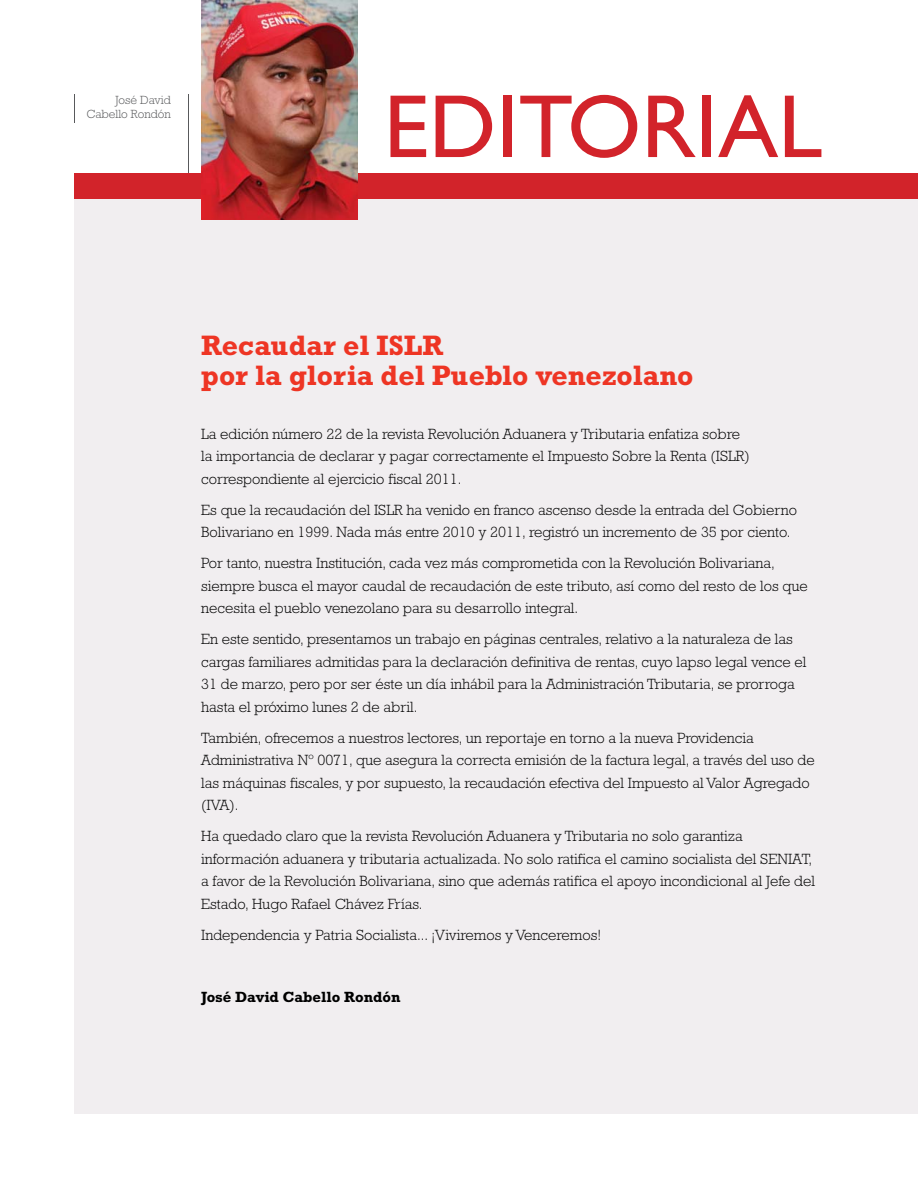
<style>
.page{position:relative;width:918px;height:1188px;background:#fff}
.page>*{position:absolute;margin:0;border:0;box-sizing:border-box;transform-origin:0 0}
.t1{font:90px "Gill Sans Std";color:#d2232a}
.t2{font:700 28.5px/30px "Rockwell Std";color:#ee3524}
.t3{font:300 15px/22.5px "Rockwell Std";color:#000}
.t4{font:700 15px "Rockwell Std";color:#000}
.t5{font:300 12px/14.4px "Rockwell Std";color:#58595b;text-align:right}
</style>
<div class="page">
<div style="left:74px;top:198px;width:844px;height:916px;background:#f1eef0"></div>
<hr style="left:188px;top:94px;width:1px;height:79px;background:#58595b">
<svg style="left:74px;top:94px;width:1px;height:29px"></svg>
<div style="left:74px;top:173px;width:844px;height:25px;background:#d2232a"></div>
<img style="left:201px;top:0;width:156px;height:219px">
<p class="t5" style="left:86px;top:94px;width:86px">José David<br>Cabello Rondón</p>
<h1 class="t1" style="left:384px;top:93px;width:440px">EDITORIAL</h1>
<h2 class="t2" style="left:201px;top:333px;width:494px">Recaudar el ISLR<br>por la gloria del Pueblo venezolano</h2>
<p class="t3" style="left:201px;top:424px;width:550px">La edición número 22 de la revista Revolución Aduanera y Tributaria enfatiza sobre la importancia de declarar y pagar correctamente el Impuesto Sobre la Renta (ISLR) correspondiente al ejercicio fiscal 2011.</p>
<p class="t3" style="left:201px;top:500px;width:597px">Es que la recaudación del ISLR ha venido en franco ascenso desde la entrada del Gobierno<br>Bolivariano en 1999. Nada más entre 2010 y 2011, registró un incremento de 35 por ciento.</p>
<p class="t3" style="left:201px;top:553px;width:608px">Por tanto, nuestra Institución, cada vez más comprometida con la Revolución Bolivariana, siempre busca el mayor caudal de recaudación de este tributo, así como del resto de los que necesita el pueblo venezolano para su desarrollo integral.</p>
<p class="t3" style="left:201px;top:629px;width:607px">En este sentido, presentamos un trabajo en páginas centrales, relativo a la naturaleza de las cargas familiares admitidas para la declaración definitiva de rentas, cuyo lapso legal vence el 31 de marzo, pero por ser éste un día inhábil para la Administración Tributaria, se prorroga hasta el próximo lunes 2 de abril.</p>
<p class="t3" style="left:201px;top:728px;width:615px">También, ofrecemos a nuestros lectores, un reportaje en torno a la nueva Providencia Administrativa Nº 0071, que asegura la correcta emisión de la factura legal, a través del uso de las máquinas fiscales, y por supuesto, la recaudación efectiva del Impuesto al Valor Agregado (IVA).</p>
<p class="t3" style="left:201px;top:826px;width:615px">Ha quedado claro que la revista Revolución Aduanera y Tributaria no solo garantiza información aduanera y tributaria actualizada. No solo ratifica el camino socialista del SENIAT, a favor de la Revolución Bolivariana, sino que además ratifica el apoyo incondicional al Jefe del Estado, Hugo Rafael Chávez Frías.</p>
<p class="t3" style="left:201px;top:925px;width:401px">Independencia y Patria Socialista... ¡Viviremos y Venceremos!</p>
<p class="t4" style="left:201px;top:991px;width:201px">José David Cabello Rondón</p>
</div>
